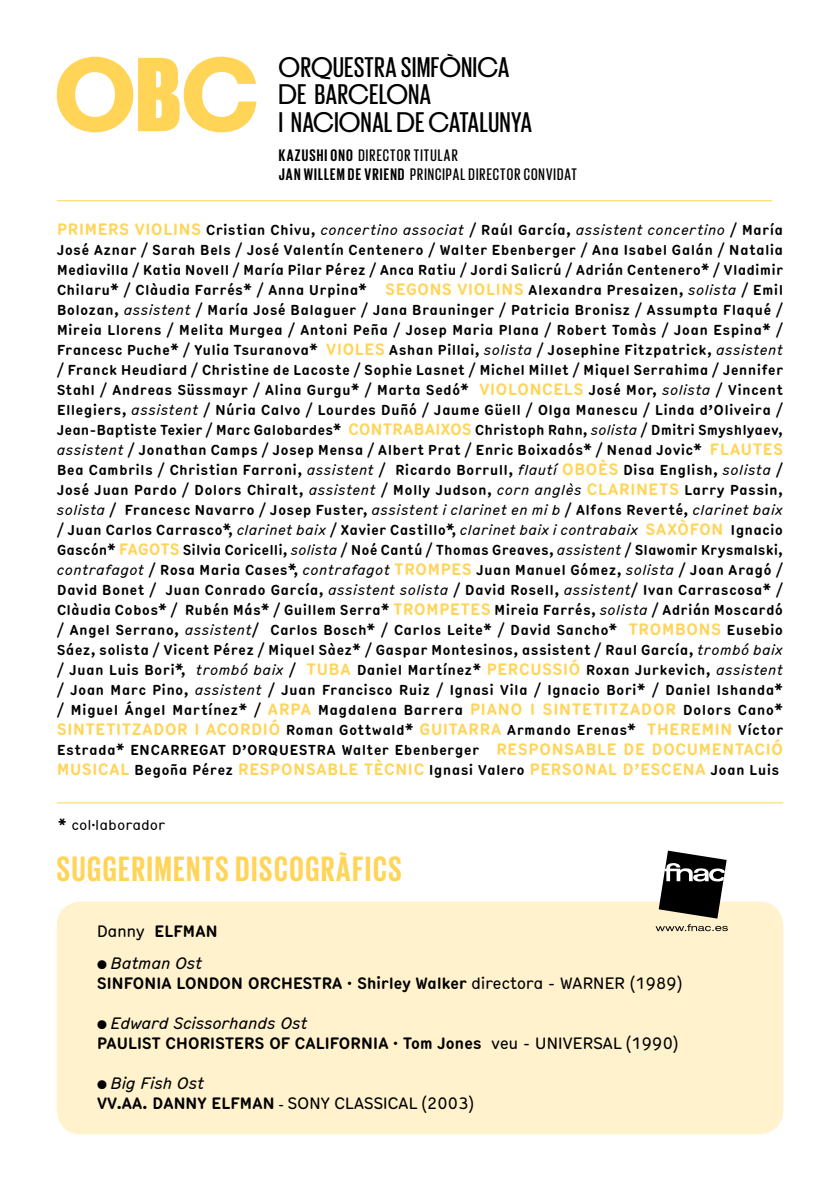
<style>
.page{position:relative;width:840px;height:1191px;background:#fff}
.page>*{position:absolute;margin:0;border:0;box-sizing:border-box;transform-origin:0 0}
.t1{font:700 36px "Giorgio Sans";letter-spacing:.05em;color:#ffd457}
.t2{font:500 29.2px/28px "Giorgio Sans";letter-spacing:.025em;color:#000}
.t3{font:500 17.2px/18.8px "Giorgio Sans";letter-spacing:.065em;color:#000}
.t4{font:700 condensed 16px "Hermes";letter-spacing:.01em;color:#ffd457}
.t5{font:700 condensed 16px "Hermes";letter-spacing:-.03em;color:#000}
.t6{font:italic condensed 16px/32px "Hermes";letter-spacing:-.03em;color:#000}
.t7{font:condensed 16px "Hermes";letter-spacing:-.03em;color:#000}
.t8{font:700 condensed 14px/20px "Hermes";letter-spacing:.015em;color:#000;text-align:justify}
.t9{font:condensed 14px "Hermes";color:#000}
.s1{font-weight:700}
.s2{font-size:16px;color:#ffd457}
.s3{font-weight:400;font-style:italic}
.s4{font-size:14px;color:#000}
.s5{font-style:normal}
.s6{font-weight:700;font-style:normal}
.s7{font-weight:400}
.s8{font-weight:700;font-size:12px}
</style>
<div class="page">
<div style="left:57px;top:901px;width:725px;height:233px;background:#fff2cd;border-radius:24px"></div>
<hr style="left:57px;top:802px;width:725px;height:1px;background:#ffd457">
<hr style="left:57px;top:200px;width:714px;height:1px;background:#ffd457">
<svg style="left:658px;top:850px;width:68px;height:68px"></svg>
<svg style="left:655px;top:924px;width:72px;height:7px"></svg>
<svg style="left:57px;top:57px;width:199px;height:75px"></svg>
<h2 class="t2" style="left:279px;top:52px;width:254px">ORQUESTRA SIMFÒNICA<br>DE BARCELONA<br>I NACIONAL DE CATALUNYA</h2>
<p class="t3" style="left:279px;top:145px;width:299px"><span class="s1">KAZUSHI ONO</span> DIRECTOR TITULAR<br><span class="s1">JAN WILLEM DE VRIEND</span> PRINCIPAL DIRECTOR CONVIDAT</p>
<p class="t8" style="left:57px;top:219px;width:727px;text-indent:62px"><span class="s2">S VIO LIN S</span> Cristian Chivu, <span class="s3">concertino associat</span> / Raúl García, <span class="s3">assistent concertino</span> / M aría José Aznar / Sarah Bels / José Valentín Centenero / Walter Ebenberger / Ana Isabel Galán / Natalia Mediavilla / Katia Novell / María Pilar Pérez / Anca Ratiu / Jordi Salicrú / Adrián Centenero* / Vladimir Chilaru* / Clàudia Farrés* / Anna Urpina* <span class="s2">SEGON</span></p>
<p class="t4" style="left:57px;top:217px;width:22px">PRIMER</p>
<p class="t8" style="left:57px;top:279px;width:727px;text-indent:385px"><span class="s2">S VIOLINS</span> Alexandra Presaizen, <span class="s3">solista</span> / Emil Bolozan, <span class="s3">assistent</span> / María José Balaguer / Jana Brauninger / Patricia Bronisz / Assumpta Flaqué / Mireia Llorens / Melita M urgea / Antoni Peña / Josep Maria Plana / Robert Tomàs / Joan Espina* / Francesc Puche* / Yulia Tsuranova* <span class="s2">VIO LES</span> Ashan Pillai, <span class="s3">solista</span> / Josephine Fitzpatrick, <span class="s3">assistent </span>/ Franck Heudiard / Christine de Lacoste / Sophie Lasnet / Michel Millet / Miquel Serrahima / Jennifer Stahl / Andreas Süssmayr / Alina Gurgu* / M arta Sedó* <span class="s2">VIOLONCELS</span> José M or, <span class="s3">solista</span> / Vincent Ellegiers, <span class="s3">assistent</span> / N úria Calvo / Lourdes Duñó / Jaume Güell / Olga Manescu / Linda d’Oliveira / Jean-Baptiste Texier / M arc Galobardes* <span class="s2">CONTRABAIXOS</span> Christoph Rahn, <span class="s3">solista</span> / D mitri Smyshlyaev, <span class="s3">assistent</span> / Jonathan Camps / Josep M ensa / Albert Prat / Enric Boixadós* / N enad Jovic* <span class="s2">FLAUTES </span>Bea Cambrils / Christian Farroni, <span class="s3">assistent</span> / Ricardo Borrull, <span class="s3">flautí</span> <span class="s2">OBOÈS</span> Disa English, <span class="s3">solista</span> / José Juan Pardo / Dolors Chiralt, <span class="s3">assistent</span> / M olly Judson, <span class="s3">corn anglès</span> <span class="s2">CLARINE</span></p>
<p class="t8" style="left:57px;top:479px;width:727px;text-indent:602px"><span class="s2">TS</span> Larry Passin, <span class="s3">solista</span> / Francesc N avarro / Josep Fuster, <span class="s3">assistent i clarinet en mi b</span> / Alfons Reverté, <span class="s3">clarinet baix </span>/ Juan Carlos Carrasco*, <span class="s3">clarinet baix</span> / Xavier Castillo*, <span class="s3">clarinet baix i contrabaix</span> <span class="s2">SAXÒFON</span></p>
<p class="t8" style="left:730px;top:519px;width:54px">Ignacio</p>
<p class="t8" style="left:57px;top:539px;width:727px;text-indent:104px"><span class="s2">TS</span> Silvia Coricelli, <span class="s3">solista</span> / N oé Cantú / Thomas Greaves, <span class="s3">assistent</span> / Slawomir Krysmalski, <span class="s3">contrafagot</span> / Rosa M aria Cases*, <span class="s3">contrafagot</span> <span class="s2">TROM</span></p>
<p class="t8" style="left:57px;top:539px;width:83px">Gascón* <span class="s2">FAGO</span></p>
<p class="t8" style="left:57px;top:559px;width:727px;text-indent:383px"><span class="s2">PES</span> Juan Manuel Gómez, <span class="s3">solista</span> / Joan Aragó / David Bonet / Juan Conrado García, <span class="s3">assistent solista</span> / David Rosell, <span class="s3">assistent</span>/ Ivan Carrascosa* / Clàudia Cobos* / Rubén Más* / Guillem Serra* <span class="s2">TROM</span></p>
<p class="t8" style="left:57px;top:599px;width:727px;text-indent:382px"><span class="s2">PETES</span> M ireia Farrés, <span class="s3">solista</span> / Adrián M oscardó / Angel Serrano, <span class="s3">assistent</span>/ Carlos Bosch* / Carlos Leite* / David Sancho* <span class="s2">TROM</span></p>
<p class="t8" style="left:57px;top:619px;width:727px;text-indent:617px"><span class="s2">BONS</span> Eusebio Sáez, solista / Vicent Pérez / M iquel Sàez* / Gaspar M ontesinos, assistent / Raul García, <span class="s3">trombó baix </span>/ Juan Luis Bori*, <span class="s3">trombó baix</span> / <span class="s2">TUBA</span> Daniel M artínez* <span class="s2">PERCUSSI Ó</span> Roxan Jurkevich, <span class="s3">assistent </span>/ Joan Marc Pino, <span class="s3">assistent</span> / Juan Francisco Ruiz / Ignasi Vila / Ignacio Bori* / Daniel Ishanda* / Miguel Ángel Martínez* / <span class="s2">ARPA</span> Magdalena Barrera <span class="s2">PIANO</span></p>
<p class="t4" style="left:529px;top:697px;width:113px">I SINTETITZADOR</p>
<p class="t8" style="left:682px;top:699px;width:102px">Dolors Cano*</p>
<p class="t4" style="left:57px;top:717px;width:98px">SINTETITZADOR</p>
<p class="t4" style="left:194px;top:717px;width:56px">I ACoRDI</p>
<p class="t8" style="left:268px;top:719px;width:201px"><span class="s2">Ó</span> Roman Gottwald* <span class="s2">GUITARRA</span></p>
<p class="t8" style="left:506px;top:719px;width:161px">Armando Erenas* <span class="s2">THEREMIN</span></p>
<p class="t8" style="left:737px;top:719px;width:47px">Víctor</p>
<p class="t8" style="left:57px;top:739px;width:114px">Estrada* EN CARREGA</p>
<p class="t8" style="left:218px;top:739px;width:492px">T D’ORQUESTRA Walter Ebenberger <span class="s2">RESPONSABLE DE DOCUMEN</span></p>
<p class="t4" style="left:734px;top:737px;width:50px">TACI Ó</p>
<p class="t4" style="left:57px;top:757px;width:528px">M USICAL <span class="s4">Begoña Pérez</span> RESPONSABLE TÈCNIC <span class="s4">Ignasi Valero</span> PERSONA</p>
<p class="t4" style="left:607px;top:757px;width:76px">L D’ESCENA</p>
<p class="t8" style="left:710px;top:759px;width:70px">Joan Luis</p>
<p class="t9" style="left:58px;top:814px;width:109px"><span class="s1">*</span> col·laborador</p>
<h1 class="t1" style="left:57px;top:851px;width:346px">SUGGERIMENTS DISCOGRÀFICS</h1>
<p class="t6" style="left:111px;top:913px;width:93px;text-indent:-14px"><span class="s5">Danny</span> <span class="s6">ELFMAN<br></span>Batman Ost</p>
<p class="t5" style="left:97px;top:970px;width:47px">SIN FONIA</p>
<p class="t5" style="left:176px;top:970px;width:21px">LONDON</p>
<p class="t5" style="left:248px;top:970px;width:436px">ORCHESTRA · Shirley Walker <span class="s7">directora - WARNER (1989)</span></p>
<p class="t6" style="left:111px;top:1005px;width:199px">Edward Scissorhands Ost</p>
<p class="t5" style="left:97px;top:1030px;width:90px">PAULI ST CHORI</p>
<p class="t5" style="left:215px;top:1030px;width:135px">STERS OF CALI FORNIA</p>
<p class="t7" style="left:392px;top:1030px;width:287px"><span class="s1">· Tom Jones</span> veu - UNIVERSAL (1990)</p>
<p class="t6" style="left:111px;top:1065px;width:95px">Big Fish Ost</p>
<p class="t5" style="left:97px;top:1090px;width:68px">VV.AA. DANN</p>
<p class="t5" style="left:197px;top:1090px;width:54px">Y E LFMAN</p>
<p class="t7" style="left:278px;top:1090px;width:197px"><span class="s8">-</span> SONY CLASSICAL (2003)</p>
</div>
